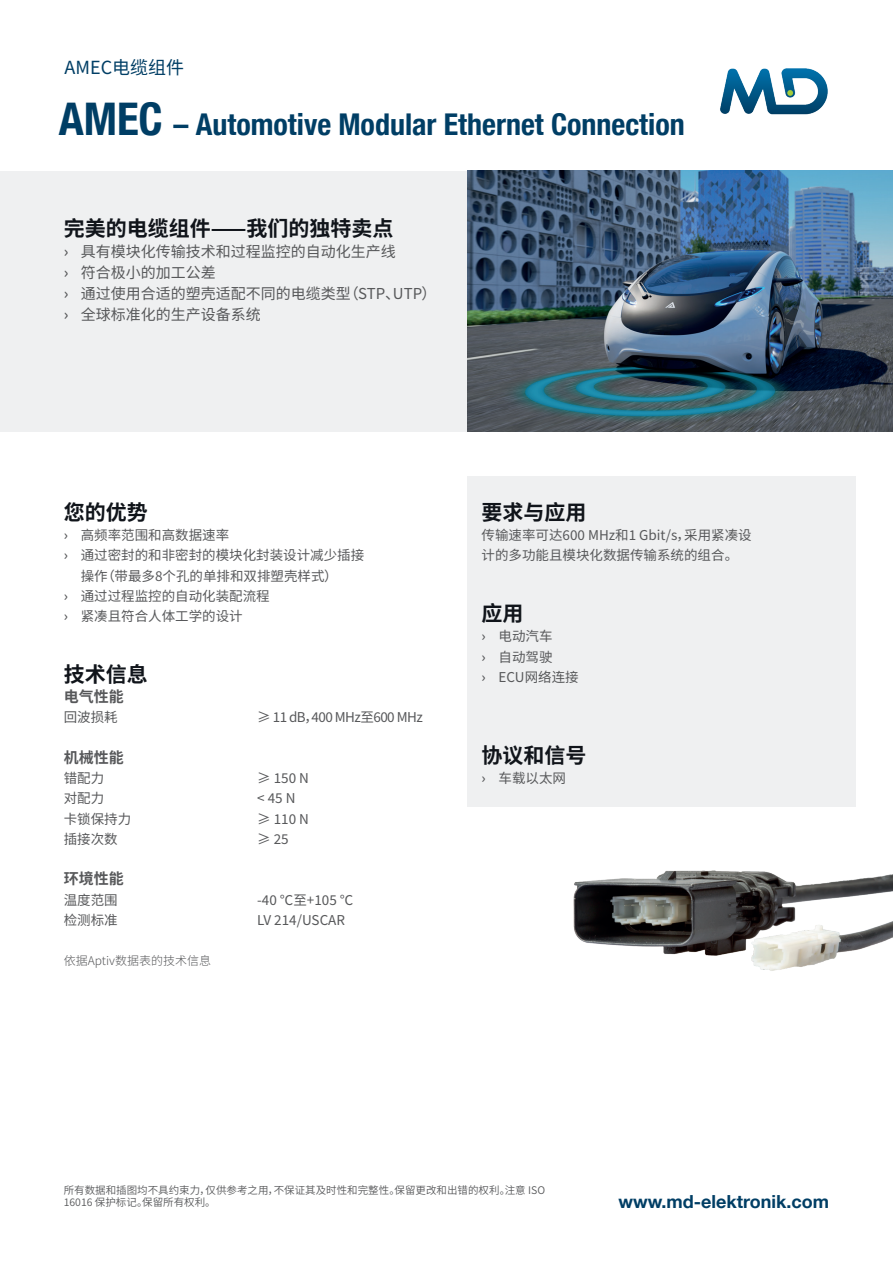
<style>
.page{position:relative;width:893px;height:1263px;background:#fff}
.page>*{position:absolute;margin:0;border:0;box-sizing:border-box;transform-origin:0 0}
.t1{font:700 condensed 30px "Helvetica Neue LT Pro";color:#003e65}
.t2{font:700 21px "Source Han Sans CN";color:#10141a}
.t3{font:700 18px "Helvetica Neue LT Pro";color:#003e65}
.t4{font:18px "Source Han Sans CN";color:#003e65}
.t5{font:15px/21px "Source Han Sans CN";color:#57585a}
.t6{font:700 15px "Source Han Sans CN";color:#57585a}
.t7{font:13.5px/20.2px "Source Han Sans CN";color:#57585a}
.t8{font:13.5px "Source Han Sans CN";letter-spacing:-.04em;color:#57585a}
.t9{font:300 12px "Source Han Sans CN";color:#57585a}
.t10{font:10.5px/12.6px "Source Han Sans CN";color:#57585a}
.s1{font-size:45px}
.s2{font-weight:500}
</style>
<div class="page">
<div style="left:468px;top:476px;width:388px;height:331px;background:#eff0f1"></div>
<div style="left:0;top:171px;width:893px;height:260px;background:#eff0f1"></div>
<img style="left:720px;top:69px;width:108px;height:46px">
<img style="left:468px;top:171px;width:425px;height:260px">
<img style="left:573px;top:870px;width:320px;height:101px">
<h3 class="t4" style="left:65px;top:58px;width:121px">AMEC电缆组件</h3>
<h1 class="t1" style="left:59px;top:106px;width:628px"><span class="s1">AMEC</span> – Automotive Modular Ethernet Connection</h1>
<h2 class="t2" style="left:64px;top:217px;width:331px">完美的电缆组件——我们的独特卖点</h2>
<p class="t5" style="left:64px;top:242px;width:374px"><span class="s2">›</span> 具有模块化传输技术和过程监控的自动化生产线<br><span class="s2">›</span> 符合极小的加工公差<br><span class="s2">›</span> 通过使用合适的塑壳适配不同的电缆类型（STP、UTP）<span class="s2">›</span> 全球标准化的生产设备系统</p>
<h2 class="t2" style="left:64px;top:500px;width:85px">您的优势</h2>
<p class="t7" style="left:64px;top:525px;width:167px"><span class="s2">›</span> 高频率范围和高数据速率</p>
<p class="t7" style="left:64px;top:545px;width:302px"><span class="s2">›</span> 通过密封的和非密封的模块化封装设计减少插接</p>
<p class="t7" style="left:81px;top:566px;width:258px">操作（带最多8个孔的单排和双排塑壳样式）</p>
<p class="t7" style="left:64px;top:586px;width:208px"><span class="s2">›</span> 通过过程监控的自动化装配流程</p>
<p class="t7" style="left:64px;top:606px;width:181px"><span class="s2">›</span> 紧凑且符合人体工学的设计</p>
<h2 class="t2" style="left:64px;top:662px;width:85px">技术信息</h2>
<p class="t6" style="left:64px;top:688px;width:61px">电气性能</p>
<p class="t7" style="left:64px;top:707px;width:55px">回波损耗</p>
<p class="t8" style="left:257px;top:710px;width:167px">≥ 11 dB，400 MHz至600 MHz</p>
<p class="t6" style="left:64px;top:749px;width:61px">机械性能</p>
<p class="t7" style="left:64px;top:768px;width:42px">错配力</p>
<p class="t7" style="left:257px;top:768px;width:53px">≥ 150 N</p>
<p class="t7" style="left:64px;top:788px;width:42px">对配力</p>
<p class="t7" style="left:257px;top:788px;width:40px">&lt; 45 N</p>
<p class="t7" style="left:64px;top:809px;width:69px">卡锁保持力</p>
<p class="t7" style="left:257px;top:809px;width:53px">≥ 110 N</p>
<p class="t7" style="left:64px;top:829px;width:55px">插接次数</p>
<p class="t7" style="left:257px;top:829px;width:33px">≥ 25</p>
<p class="t6" style="left:64px;top:870px;width:61px">环境性能</p>
<p class="t7" style="left:64px;top:890px;width:55px">温度范围</p>
<p class="t7" style="left:257px;top:890px;width:98px">-40 ℃至+105 ℃</p>
<p class="t7" style="left:64px;top:910px;width:55px">检测标准</p>
<p class="t7" style="left:257px;top:910px;width:89px">LV 214/USCAR</p>
<p class="t9" style="left:64px;top:954px;width:149px">依据Aptiv数据表的技术信息</p>
<h2 class="t2" style="left:482px;top:500px;width:106px">要求与应用</h2>
<p class="t7" style="left:482px;top:525px;width:272px">传输速率可达600 MHz和1 Gbit/s，采用紧凑设计的多功能且模块化数据传输系统的组合。</p>
<h2 class="t2" style="left:482px;top:601px;width:43px">应用</h2>
<p class="t7" style="left:482px;top:626px;width:99px"><span class="s2">›</span> 电动汽车<br><span class="s2">›</span> 自动驾驶<br><span class="s2">›</span> ECU网络连接</p>
<h2 class="t2" style="left:482px;top:743px;width:106px">协议和信号</h2>
<p class="t7" style="left:482px;top:768px;width:86px"><span class="s2">›</span> 车载以太网</p>
<p class="t10" style="left:64px;top:1184px;width:483px">所有数据和插图均不具约束力，仅供参考之用，不保证其及时性和完整性。保留更改和出错的权利。注意 ISO<br>16016 保护标记。保留所有权利。</p>
<h3 class="t3" style="left:619px;top:1191px;width:212px">www.md-elektronik.com</h3>
</div>
